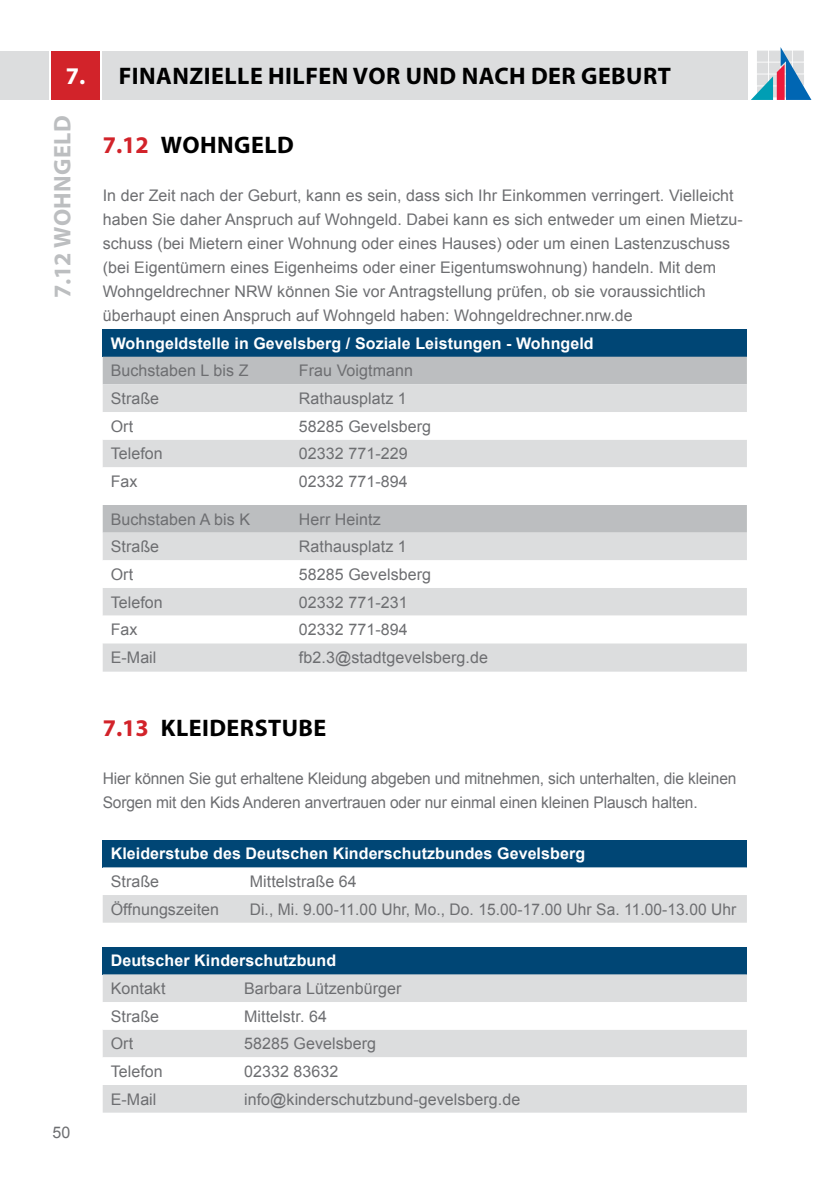
<style>
.page{position:relative;width:840px;height:1191px;background:#fff}
.page>*{position:absolute;margin:0;border:0;box-sizing:border-box;transform-origin:0 0}
.t1{font:700 24px "Myriad Pro";letter-spacing:.02em;color:#000}
.t2{font:700 24px "Myriad Pro";letter-spacing:.02em;color:#bcbec0}
.t3{font:700 24px "Myriad Pro";color:#fff}
.t4{font:16px/24px "Arial";letter-spacing:.005em;color:#6d6e71}
.t5{font:700 16px "Arial";letter-spacing:.005em;color:#fff}
.s1{color:#d2232a}
</style>
<div class="page">
<svg style="left:751px;top:47px;width:60px;height:53px"></svg>
<div style="left:0;top:51px;width:48px;height:49px;background:#dcddde"></div>
<div style="left:51px;top:51px;width:49px;height:49px;background:#d2232a"></div>
<div style="left:103px;top:51px;width:644px;height:49px;background:#dcddde"></div>
<div style="left:103px;top:329px;width:643px;height:28px;background:#004675"></div>
<div style="left:103px;top:357px;width:643px;height:27px;background:#bcbec0"></div>
<div style="left:103px;top:384px;width:643px;height:28px;background:#dcddde"></div>
<div style="left:103px;top:440px;width:643px;height:27px;background:#dcddde"></div>
<div style="left:103px;top:505px;width:643px;height:27px;background:#bcbec0"></div>
<div style="left:103px;top:532px;width:643px;height:139px;background:#dcddde"></div>
<svg style="left:103px;top:560px;width:643px;height:83px"></svg>
<div style="left:103px;top:839px;width:643px;height:28px;background:#004675"></div>
<svg style="left:103px;top:867px;width:643px;height:55px"></svg>
<div style="left:103px;top:946px;width:643px;height:28px;background:#004675"></div>
<div style="left:103px;top:974px;width:643px;height:138px;background:#dcddde"></div>
<svg style="left:103px;top:1002px;width:643px;height:83px"></svg>
<h1 class="t3" style="left:66px;top:61px;width:21px">7.</h1>
<h1 class="t2" style="left:47px;top:298px;width:185px;rotate:-90deg">7.12 WOHNGELD</h1>
<h1 class="t1" style="left:119px;top:61px;width:553px">FINANZIELLE HILFEN VOR UND NACH DER GEBURT</h1>
<h1 class="t1" style="left:103px;top:129px;width:192px"><span class="s1">7.12</span> WOHNGELD</h1>
<p class="t4" style="left:103px;top:183px;width:641px">In der Zeit nach der Geburt, kann es sein, dass sich Ihr Einkommen verringert. Vielleicht haben Sie daher Anspruch auf Wohngeld. Dabei kann es sich entweder um einen Mietzu&shy;schuss (bei Mietern einer Wohnung oder eines Hauses) oder um einen Lastenzuschuss (bei Eigentümern eines Eigenheims oder einer Eigentumswohnung) handeln. Mit dem Wohngeldrechner NRW können Sie vor Antragstellung prüfen, ob sie voraussichtlich überhaupt einen Anspruch auf Wohngeld haben: Wohngeldrechner.nrw.de</p>
<p class="t5" style="left:111px;top:332px;width:484px">Wohngeldstelle in Gevelsberg / Soziale Leistungen - Wohngeld</p>
<p class="t4" style="left:111px;top:359px;width:139px">Buchstaben L bis Z</p>
<p class="t4" style="left:299px;top:359px;width:115px">Frau Voigtmann</p>
<p class="t4" style="left:111px;top:386px;width:50px">Straße</p>
<p class="t4" style="left:299px;top:386px;width:109px">Rathausplatz 1</p>
<p class="t4" style="left:111px;top:414px;width:24px">Ort</p>
<p class="t4" style="left:299px;top:414px;width:133px">58285 Gevelsberg</p>
<p class="t4" style="left:111px;top:442px;width:54px">Telefon</p>
<p class="t4" style="left:299px;top:442px;width:110px">02332 771-229</p>
<p class="t4" style="left:111px;top:469px;width:28px">Fax</p>
<p class="t4" style="left:299px;top:469px;width:110px">02332 771-894</p>
<p class="t4" style="left:111px;top:507px;width:141px">Buchstaben A bis K</p>
<p class="t4" style="left:299px;top:507px;width:83px">Herr Heintz</p>
<p class="t4" style="left:111px;top:535px;width:50px">Straße</p>
<p class="t4" style="left:299px;top:535px;width:109px">Rathausplatz 1</p>
<p class="t4" style="left:111px;top:562px;width:24px">Ort</p>
<p class="t4" style="left:299px;top:562px;width:133px">58285 Gevelsberg</p>
<p class="t4" style="left:111px;top:590px;width:54px">Telefon</p>
<p class="t4" style="left:299px;top:590px;width:110px">02332 771-231</p>
<p class="t4" style="left:111px;top:618px;width:28px">Fax</p>
<p class="t4" style="left:299px;top:618px;width:110px">02332 771-894</p>
<p class="t4" style="left:111px;top:645px;width:47px">E-Mail</p>
<p class="t4" style="left:299px;top:645px;width:190px">fb2.3@stadtgevelsberg.de</p>
<p class="t4" style="left:52px;top:1121px;width:19px">50</p>
<h1 class="t1" style="left:103px;top:712px;width:225px"><span class="s1">7.13</span> KLEIDERSTUBE</h1>
<p class="t4" style="left:103px;top:766px;width:635px">Hier können Sie gut erhaltene Kleidung abgeben und mitnehmen, sich unterhalten, die kleinen<br>Sorgen mit den Kids Anderen anvertrauen oder nur einmal einen kleinen Plausch halten.</p>
<p class="t5" style="left:111px;top:843px;width:475px">Kleiderstube des Deutschen Kinderschutzbundes Gevelsberg</p>
<p class="t4" style="left:111px;top:869px;width:50px">Straße</p>
<p class="t4" style="left:250px;top:869px;width:108px">Mittelstraße 64</p>
<p class="t4" style="left:111px;top:897px;width:110px">Öffnungszeiten</p>
<p class="t4" style="left:250px;top:897px;width:488px">Di., Mi. 9.00-11.00 Uhr, Mo., Do. 15.00-17.00 Uhr Sa. 11.00-13.00 Uhr</p>
<p class="t5" style="left:111px;top:950px;width:227px">Deutscher Kinderschutzbund</p>
<p class="t4" style="left:111px;top:976px;width:56px">Kontakt</p>
<p class="t4" style="left:244px;top:976px;width:159px">Barbara Lützenbürger</p>
<p class="t4" style="left:111px;top:1004px;width:50px">Straße</p>
<p class="t4" style="left:244px;top:1004px;width:84px">Mittelstr. 64</p>
<p class="t4" style="left:111px;top:1031px;width:24px">Ort</p>
<p class="t4" style="left:244px;top:1031px;width:133px">58285 Gevelsberg</p>
<p class="t4" style="left:111px;top:1059px;width:54px">Telefon</p>
<p class="t4" style="left:244px;top:1059px;width:96px">02332 83632</p>
<p class="t4" style="left:111px;top:1087px;width:47px">E-Mail</p>
<p class="t4" style="left:244px;top:1087px;width:277px">info@kinderschutzbund-gevelsberg.de</p>
</div>
